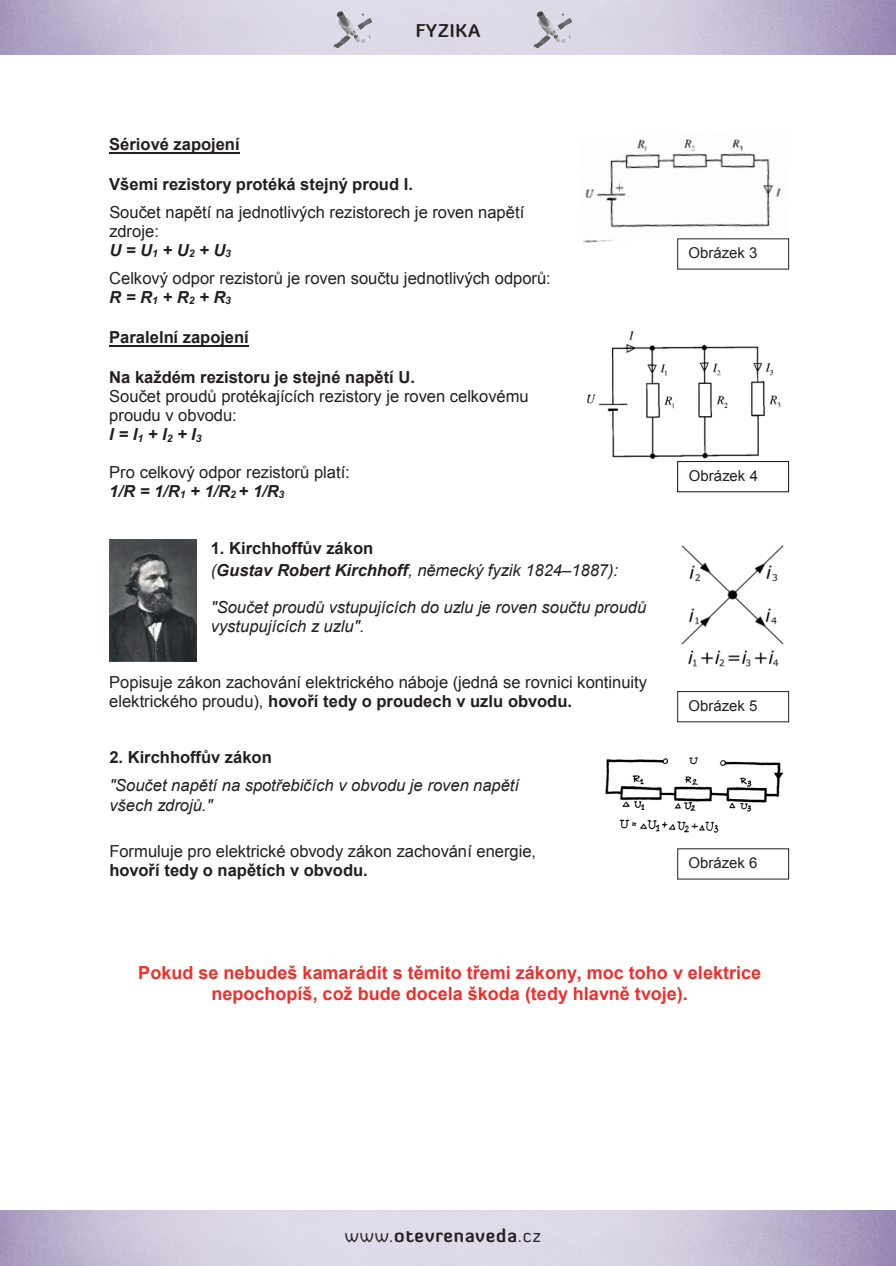
<style>
.page{position:relative;width:896px;height:1266px;background:#fff}
.page>*{position:absolute;margin:0;border:0;box-sizing:border-box;transform-origin:0 0}
.t1{font:700 18px/20.7px "Arial";color:#ee2f2c;text-align:center}
.t2{font:700 18px "Diavlo";letter-spacing:.05em;color:#231f20}
.t3{font:16.5px/18.9px "Arial";color:#231f20}
.t4{font:italic 16.5px/21.9px "Arial";color:#231f20}
.t5{font:700 16.5px "Arial";color:#231f20}
.t6{font:15px "Arial";color:#231f20}
.s1{font-weight:700;font-style:italic}
.s2{font-weight:700;font-style:normal}
.s3{font-weight:700}
.s4{font-weight:400}
</style>
<div class="page">
<img style="left:327px;top:1px;width:52px;height:49px">
<img style="left:528px;top:1px;width:52px;height:49px">
<hr style="left:109px;top:152px;width:131px;height:1px;background:#231f20">
<hr style="left:109px;top:344px;width:140px;height:2px;background:#231f20">
<img style="left:583px;top:138px;width:206px;height:104px">
<div style="left:677px;top:239px;width:111px;height:30px;background:#fff"></div>
<img style="left:587px;top:331px;width:194px;height:128px">
<div style="left:677px;top:461px;width:112px;height:31px;border:1px solid #231f20"></div>
<img style="left:681px;top:545px;width:103px;height:122px">
<img style="left:605px;top:757px;width:179px;height:76px">
<div style="left:677px;top:691px;width:111px;height:31px;border:1px solid #231f20"></div>
<img style="left:109px;top:539px;width:87px;height:122px">
<p class="t2" style="left:415px;top:19px;width:66px">FYZIKA</p>
<p class="t5" style="left:109px;top:133px;width:132px">Sériové zapojení</p>
<p class="t5" style="left:109px;top:173px;width:305px">Všemi rezistory protéká stejný proud I.</p>
<p class="t3" style="left:109px;top:203px;width:416px">Součet napětí na jednotlivých rezistorech je roven napětí zdroje:<br><span class="s1">U = U</span><sub>1</sub> <span class="s1">+ U</span><sub>2</sub> <span class="s1">+ U</span><sub>3</sub></p>
<p class="t3" style="left:109px;top:269px;width:443px">Celkový odpor rezistorů je roven součtu jednotlivých odporů:<br><span class="s1">R = R</span><sub>1</sub> <span class="s1">+ R</span><sub>2</sub> <span class="s1">+ R</span><sub>3</sub></p>
<p class="t5" style="left:109px;top:326px;width:141px">Paralelní zapojení</p>
<p class="t5" style="left:109px;top:365px;width:307px">Na každém rezistoru je stejné napětí U.</p>
<p class="t3" style="left:109px;top:386px;width:421px">Součet proudů protékajících rezistory je roven celkovému proudu v obvodu:<br><span class="s1">I = I</span><sub>1</sub> <span class="s1">+ I</span><sub>2</sub> <span class="s1">+ I</span><sub>3</sub></p>
<p class="t3" style="left:109px;top:462px;width:242px">Pro celkový odpor rezistorů platí:<br><span class="s1">1/R = 1/R</span><sub>1</sub> <span class="s1">+ 1/R</span><sub>2</sub> <span class="s1">+ 1/R</span><sub>3</sub></p>
<p class="t4" style="left:211px;top:537px;width:409px"><span class="s2">1. Kirchhoffův zákon<br></span>(<span class="s3">Gustav Robert Kirchhoff</span>, německý fyzik 1824–1887):</p>
<p class="t4" style="left:211px;top:597px;width:437px;line-height:18.9px">"Součet proudů vstupujících do uzlu je roven součtu proudů vystupujících z uzlu".</p>
<p class="t3" style="left:109px;top:673px;width:539px">Popisuje zákon zachování elektrického náboje (jedná se rovnici kontinuity elektrického proudu), <span class="s3">hovoří tedy o proudech v uzlu obvodu.</span></p>
<p class="t5" style="left:109px;top:746px;width:164px">2. Kirchhoffův zákon</p>
<p class="t4" style="left:109px;top:776px;width:411px;line-height:19px">"Součet napětí na spotřebičích v obvodu je roven napětí všech zdrojů."</p>
<p class="t3" style="left:109px;top:842px;width:428px">Formuluje pro elektrické obvody zákon zachování energie,</p>
<p class="t5" style="left:109px;top:858px;width:260px">hovoří tedy o napětích v obvodu.</p>
<p class="t6" style="left:688px;top:243px;width:71px">Obrázek 3</p>
<p class="t6" style="left:688px;top:466px;width:71px">Obrázek 4</p>
<p class="t6" style="left:688px;top:695px;width:71px">Obrázek 5</p>
<p class="t6" style="left:688px;top:852px;width:71px">Obrázek 6</p>
<p class="t1" style="left:138px;top:962px;width:624px">Pokud se nebudeš kamarádit s těmito třemi zákony, moc toho v elektrice nepochopíš, což bude docela škoda (tedy hlavně tvoje).</p>
<p class="t2" style="left:345px;top:1223px;width:197px"><span class="s4">www.</span>otevrenaveda<span class="s4">.cz</span></p>
</div>
